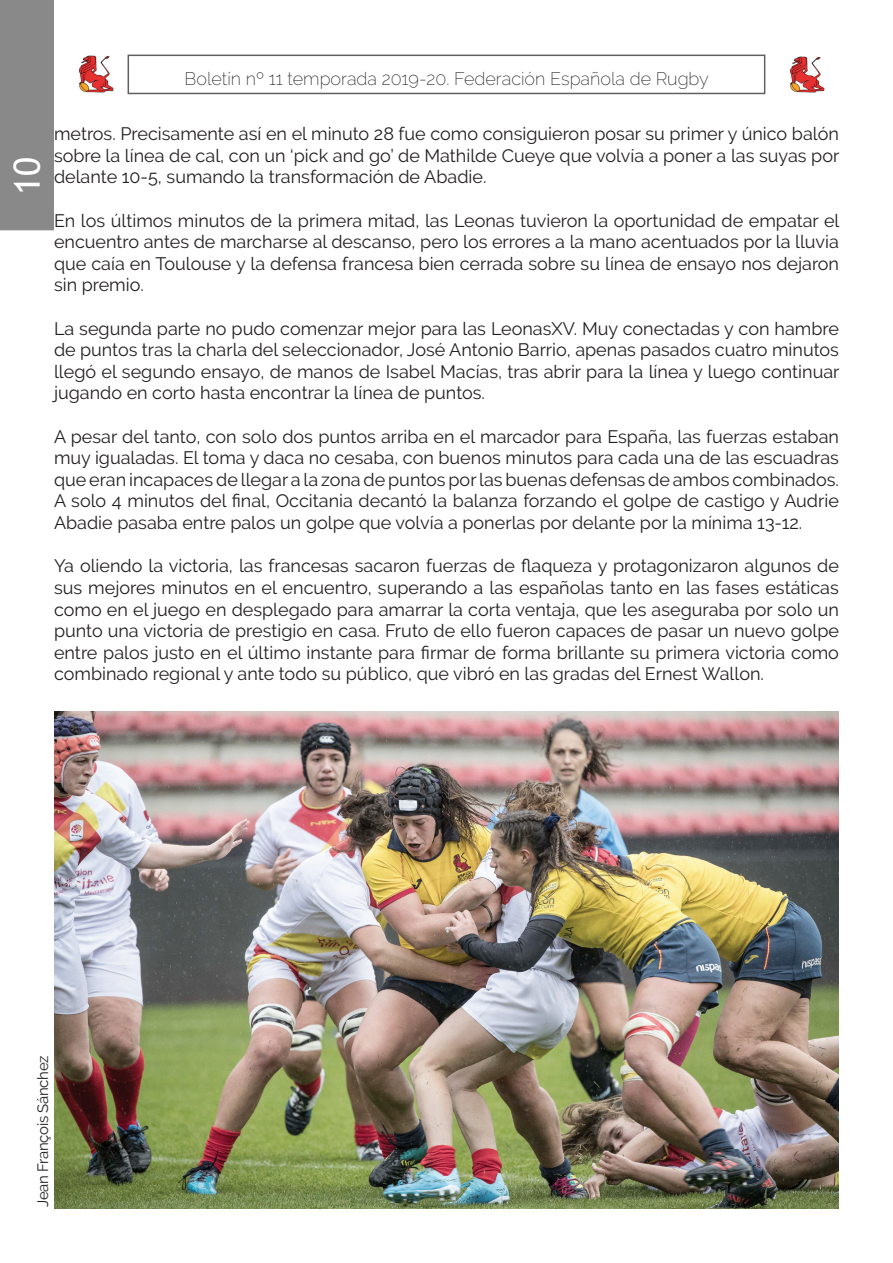
<style>
.page{position:relative;width:893px;height:1263px;background:#fff}
.page>*{position:absolute;margin:0;border:0;box-sizing:border-box;transform-origin:0 0}
.t1{font:36px "Trebuchet MS";color:#fff}
.t2{font:18px/21.6px "Raleway";color:#231f20;text-align:justify}
.t3{font:200 18px "Raleway";color:#231f20}
.t4{font:15px "Raleway";letter-spacing:-.02em;color:#231f20}
</style>
<div class="page">
<img style="left:790px;top:56px;width:34px;height:37px">
<img style="left:79px;top:56px;width:34px;height:36px">
<div style="left:0;top:0;width:54px;height:230px;background:#89898a"></div>
<img style="left:54px;top:711px;width:785px;height:498px">
<p class="t3" style="left:185px;top:68px;width:526px">Boletín nº 11 temporada 2019-20. Federación Española de Rugby</p>
<h1 class="t1" style="left:6px;top:195px;width:39px;rotate:-90deg">10</h1>
<p class="t2" style="left:54px;top:123px;width:787px">metros. Precisamente así en el minuto 28 fue como consiguieron posar su primer y único balón sobre la línea de cal, con un ‘pick and go’ de Mathilde Cueye que volvía a poner a las suyas por delante 10-5, sumando la transformación de Abadie.</p>
<p class="t2" style="left:54px;top:209px;width:787px">En los últimos minutos de la primera mitad, las Leonas tuvieron la oportunidad de empatar el encuentro antes de marcharse al descanso, pero los errores a la mano acentuados por la lluvia que caía en Toulouse y la defensa francesa bien cerrada sobre su línea de ensayo nos dejaron sin premio.</p>
<p class="t2" style="left:54px;top:317px;width:787px">La segunda parte no pudo comenzar mejor para las LeonasXV. Muy conectadas y con hambre de puntos tras la charla del seleccionador, José Antonio Barrio, apenas pasados cuatro minutos llegó el segundo ensayo, de manos de Isabel Macías, tras abrir para la línea y luego continuar jugando en corto hasta encontrar la línea de puntos.</p>
<p class="t2" style="left:54px;top:425px;width:787px">A pesar del tanto, con solo dos puntos arriba en el marcador para España, las fuerzas estaban muy igualadas. El toma y daca no cesaba, con buenos minutos para cada una de las escuadras que eran incapaces de llegar a la zona de puntos por las buenas defensas de ambos combinados.<br>A solo 4 minutos del final, Occitania decantó la balanza forzando el golpe de castigo y Audrie Abadie pasaba entre palos un golpe que volvía a ponerlas por delante por la mínima 13-12.</p>
<p class="t2" style="left:54px;top:555px;width:787px">Ya oliendo la victoria, las francesas sacaron fuerzas de flaqueza y protagonizaron algunos de sus mejores minutos en el encuentro, superando a las españolas tanto en las fases estáticas como en el juego en desplegado para amarrar la corta ventaja, que les aseguraba por solo un punto una victoria de prestigio en casa. Fruto de ello fueron capaces de pasar un nuevo golpe entre palos justo en el último instante para firmar de forma brillante su primera victoria como combinado regional y ante todo su público, que vibró en las gradas del Ernest Wallon.</p>
<p class="t4" style="left:34px;top:1207px;width:153px;rotate:-90deg">Jean François Sánchez</p>
</div>
